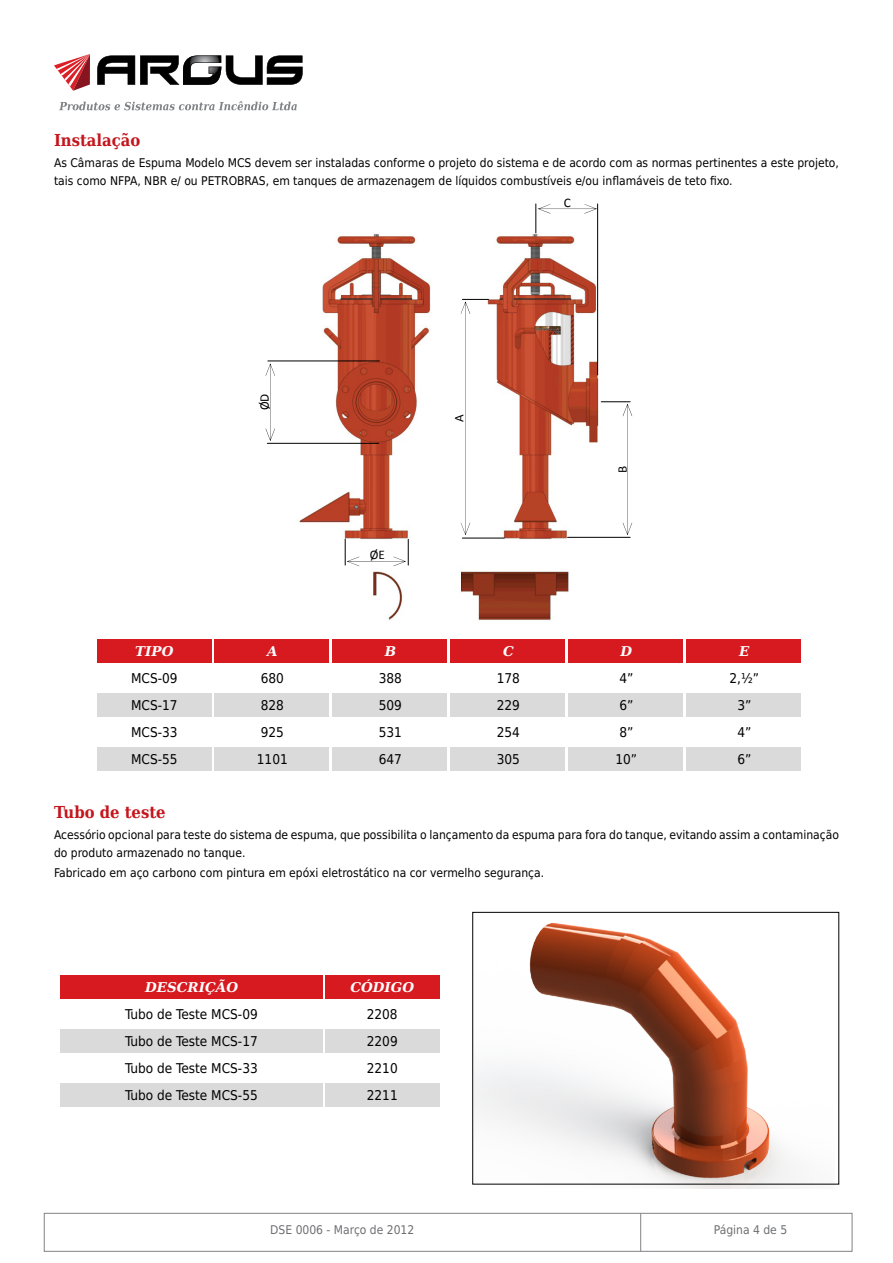
<style>
.page{position:relative;width:893px;height:1263px;background:#fff}
.page>*{position:absolute;margin:0;border:0;box-sizing:border-box;transform-origin:0 0}
.t1{font:700 16.5px "DejaVu Serif Condensed";color:#c4161c}
.t2{font:13.5px "DejaVu Sans Condensed";color:#000}
.t3{font:italic 700 13.5px "DejaVu Serif";color:#fff}
.t4{font:13.2px "Calibri";color:#000}
.t5{font:12px/18px "DejaVu Sans Condensed";color:#000}
.t6{font:12px "DejaVu Sans Condensed";color:#6d6e71}
</style>
<div class="page">
<div style="left:44px;top:1213px;width:808px;height:39px;border:1px solid #808285"></div>
<hr style="left:640px;top:1213px;width:1px;height:38px;background:#808285">
<svg style="left:54px;top:54px;width:36px;height:37px"></svg>
<svg style="left:97px;top:55px;width:206px;height:30px"></svg>
<svg style="left:59px;top:101px;width:238px;height:9px"></svg>
<img style="left:265px;top:209px;width:368px;height:411px">
<hr style="left:597px;top:204px;width:1px;height:171px;background:#000">
<hr style="left:462px;top:538px;width:42px;height:1px;background:#000">
<svg style="left:461px;top:299px;width:27px;height:236px"></svg>
<hr style="left:567px;top:537px;width:63px;height:1px;background:#000">
<svg style="left:601px;top:401px;width:31px;height:134px"></svg>
<svg style="left:345px;top:539px;width:64px;height:27px"></svg>
<hr style="left:268px;top:361px;width:111px;height:1px;background:#000">
<hr style="left:267px;top:443px;width:112px;height:1px;background:#000">
<svg style="left:266px;top:363px;width:9px;height:78px"></svg>
<svg style="left:536px;top:204px;width:61px;height:29px"></svg>
<div style="left:97px;top:639px;width:115px;height:23px;background:#d71920"></div>
<div style="left:215px;top:639px;width:114px;height:23px;background:#d71920"></div>
<div style="left:332px;top:639px;width:115px;height:23px;background:#d71920"></div>
<div style="left:450px;top:639px;width:115px;height:23px;background:#d71920"></div>
<div style="left:568px;top:639px;width:115px;height:23px;background:#d71920"></div>
<div style="left:686px;top:639px;width:114px;height:23px;background:#d71920"></div>
<div style="left:97px;top:693px;width:115px;height:23px;background:#dbdada"></div>
<div style="left:215px;top:693px;width:114px;height:23px;background:#dbdada"></div>
<div style="left:332px;top:693px;width:115px;height:23px;background:#dbdada"></div>
<div style="left:450px;top:693px;width:115px;height:23px;background:#dbdada"></div>
<div style="left:568px;top:693px;width:115px;height:23px;background:#dbdada"></div>
<div style="left:686px;top:693px;width:114px;height:23px;background:#dbdada"></div>
<div style="left:97px;top:747px;width:115px;height:23px;background:#dbdada"></div>
<div style="left:215px;top:747px;width:114px;height:23px;background:#dbdada"></div>
<div style="left:332px;top:747px;width:115px;height:23px;background:#dbdada"></div>
<div style="left:450px;top:747px;width:115px;height:23px;background:#dbdada"></div>
<div style="left:568px;top:747px;width:115px;height:23px;background:#dbdada"></div>
<div style="left:686px;top:747px;width:114px;height:23px;background:#dbdada"></div>
<img style="left:474px;top:911px;width:361px;height:277px">
<div style="left:472px;top:912px;width:367px;height:272px;border:1px solid #000"></div>
<div style="left:60px;top:975px;width:263px;height:23px;background:#d71920"></div>
<div style="left:325px;top:975px;width:115px;height:23px;background:#d71920"></div>
<div style="left:60px;top:1029px;width:263px;height:23px;background:#dbdada"></div>
<div style="left:325px;top:1029px;width:115px;height:23px;background:#dbdada"></div>
<div style="left:60px;top:1083px;width:263px;height:23px;background:#dbdada"></div>
<div style="left:325px;top:1083px;width:115px;height:23px;background:#dbdada"></div>
<h1 class="t1" style="left:54px;top:126px;width:88px">Instalação</h1>
<p class="t5" style="left:54px;top:153px;width:786px">As Câmaras de Espuma Modelo MCS devem ser instaladas conforme o projeto do sistema e de acordo com as normas pertinentes a este projeto, tais como NFPA, NBR e/ ou PETROBRAS, em tanques de armazenagem de líquidos combustíveis e/ou inflamáveis de teto fixo.</p>
<p class="t4" style="left:256px;top:410px;width:18px;rotate:-90deg">ØD</p>
<p class="t4" style="left:370px;top:546px;width:17px">ØE</p>
<p class="t4" style="left:451px;top:422px;width:9px;rotate:-90deg">A</p>
<p class="t4" style="left:564px;top:194px;width:9px">C</p>
<p class="t4" style="left:614px;top:473px;width:9px;rotate:-90deg">B</p>
<p class="t3" style="left:135px;top:640px;width:40px">TIPO</p>
<p class="t3" style="left:267px;top:640px;width:12px">A</p>
<p class="t3" style="left:385px;top:640px;width:13px">B</p>
<p class="t3" style="left:503px;top:640px;width:12px">C</p>
<p class="t3" style="left:620px;top:640px;width:13px">D</p>
<p class="t3" style="left:739px;top:640px;width:12px">E</p>
<p class="t2" style="left:131px;top:668px;width:48px">MCS-09</p>
<p class="t2" style="left:261px;top:668px;width:25px">680</p>
<p class="t2" style="left:379px;top:668px;width:25px">388</p>
<p class="t2" style="left:497px;top:668px;width:25px">178</p>
<p class="t2" style="left:619px;top:668px;width:16px">4”</p>
<p class="t2" style="left:730px;top:668px;width:31px">2,½”</p>
<p class="t2" style="left:131px;top:695px;width:48px">MCS-17</p>
<p class="t2" style="left:261px;top:695px;width:25px">828</p>
<p class="t2" style="left:379px;top:695px;width:25px">509</p>
<p class="t2" style="left:497px;top:695px;width:25px">229</p>
<p class="t2" style="left:619px;top:695px;width:16px">6”</p>
<p class="t2" style="left:737px;top:695px;width:16px">3”</p>
<p class="t2" style="left:131px;top:722px;width:48px">MCS-33</p>
<p class="t2" style="left:261px;top:722px;width:25px">925</p>
<p class="t2" style="left:379px;top:722px;width:25px">531</p>
<p class="t2" style="left:497px;top:722px;width:25px">254</p>
<p class="t2" style="left:619px;top:722px;width:16px">8”</p>
<p class="t2" style="left:737px;top:722px;width:16px">4”</p>
<p class="t2" style="left:131px;top:749px;width:48px">MCS-55</p>
<p class="t2" style="left:257px;top:749px;width:32px">1101</p>
<p class="t2" style="left:379px;top:749px;width:25px">647</p>
<p class="t2" style="left:497px;top:749px;width:25px">305</p>
<p class="t2" style="left:615px;top:749px;width:23px">10”</p>
<p class="t2" style="left:737px;top:749px;width:16px">6”</p>
<h1 class="t1" style="left:54px;top:798px;width:113px">Tubo de teste</h1>
<p class="t5" style="left:54px;top:825px;width:786px">Acessório opcional para teste do sistema de espuma, que possibilita o lançamento da espuma para fora do tanque, evitando assim a contaminação do produto armazenado no tanque.</p>
<p class="t5" style="left:54px;top:863px;width:492px">Fabricado em aço carbono com pintura em epóxi eletrostático na cor vermelho segurança.</p>
<p class="t3" style="left:145px;top:976px;width:95px">DESCRIÇÃO</p>
<p class="t3" style="left:350px;top:976px;width:65px">CÓDIGO</p>
<p class="t2" style="left:125px;top:1004px;width:134px">Tubo de Teste MCS-09</p>
<p class="t2" style="left:367px;top:1004px;width:32px">2208</p>
<p class="t2" style="left:125px;top:1031px;width:134px">Tubo de Teste MCS-17</p>
<p class="t2" style="left:367px;top:1031px;width:32px">2209</p>
<p class="t2" style="left:125px;top:1058px;width:134px">Tubo de Teste MCS-33</p>
<p class="t2" style="left:367px;top:1058px;width:32px">2210</p>
<p class="t2" style="left:125px;top:1085px;width:134px">Tubo de Teste MCS-55</p>
<p class="t2" style="left:367px;top:1085px;width:32px">2211</p>
<p class="t6" style="left:270px;top:1220px;width:146px">DSE 0006 - Março de 2012</p>
<p class="t6" style="left:714px;top:1220px;width:75px">Página 4 de 5</p>
</div>
